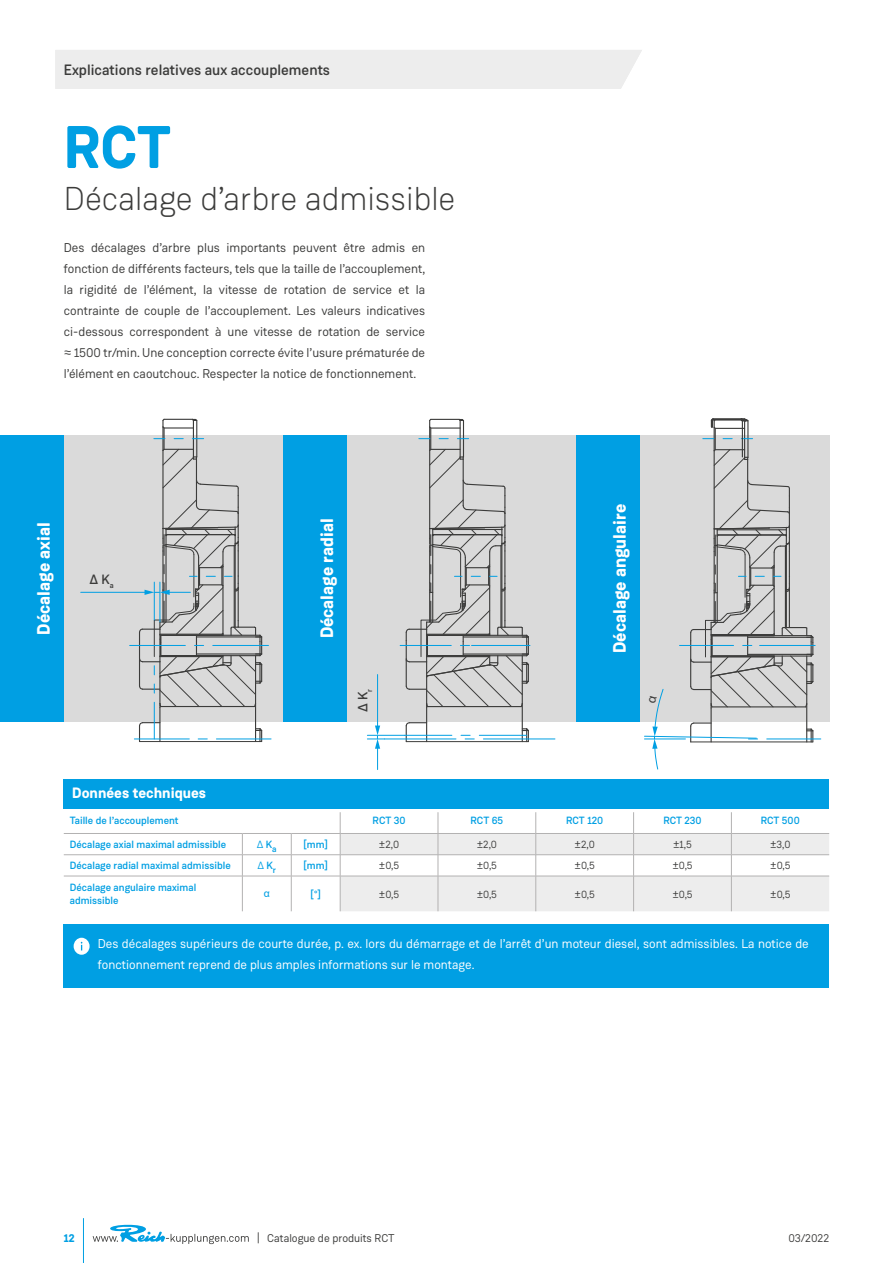
<style>
.page{position:relative;width:893px;height:1263px;background:#fff}
.page>*{position:absolute;margin:0;border:0;box-sizing:border-box;transform-origin:0 0}
.t1{font:700 60px "Weissenhof Grotesk";color:#009fe3}
.t2{font:300 33px "Weissenhof Grotesk";color:#3c3c3b}
.t3{font:700 18px "Weissenhof Grotesk";color:#fff}
.t4{font:500 15px "Weissenhof Grotesk";color:#3c3c3b}
.t5{font:700 15px "Weissenhof Grotesk";color:#fff}
.t6{font:500 13.5px "Weissenhof Grotesk";color:#3c3c3b}
.t7{font:12.75px/21px "Weissenhof Grotesk";color:#3c3c3b;text-align:justify}
.t8{font:12.75px/21px "Weissenhof Grotesk";color:#fff}
.t9{font:11.25px "Weissenhof Grotesk";color:#3c3c3b}
.t10{font:700 11.25px "Weissenhof Grotesk";color:#009fe3}
.t11{font:500 10.5px/13.5px "Weissenhof Grotesk";color:#009fe3}
.t12{font:10.5px "Weissenhof Grotesk";color:#3c3c3b}
.t13{font:10.5px "Weissenhof Grotesk";color:#009fe3}
.t14{font:10.5px "Arial";color:#009fe3}
.s1{font-weight:500}
</style>
<div class="page">
<hr style="left:83px;top:1218px;width:1px;height:45px;background:#009fe3">
<svg style="left:93px;top:1224px;width:156px;height:20px"></svg>
<div style="left:64px;top:924px;width:765px;height:63px;background:#009fe3"></div>
<svg style="left:74px;top:938px;width:16px;height:17px"></svg>
<div style="left:64px;top:779px;width:765px;height:30px;background:#009fe3"></div>
<div style="left:1px;top:435px;width:828px;height:287px;background:#dadada"></div>
<div style="left:0;top:435px;width:64px;height:287px;background:#009fe3"></div>
<div style="left:283px;top:435px;width:64px;height:287px;background:#009fe3"></div>
<div style="left:576px;top:435px;width:64px;height:287px;background:#009fe3"></div>
<hr style="left:64px;top:833px;width:178px;height:1px;background:#b3b2b2">
<hr style="left:242px;top:833px;width:49px;height:1px;background:#b3b2b2">
<hr style="left:291px;top:833px;width:49px;height:1px;background:#b3b2b2">
<hr style="left:64px;top:854px;width:178px;height:1px;background:#b3b2b2">
<hr style="left:242px;top:854px;width:49px;height:1px;background:#b3b2b2">
<hr style="left:291px;top:854px;width:49px;height:1px;background:#b3b2b2">
<svg style="left:242px;top:834px;width:1px;height:42px"></svg>
<svg style="left:291px;top:834px;width:1px;height:42px"></svg>
<svg style="left:340px;top:812px;width:489px;height:99px"></svg>
<hr style="left:64px;top:876px;width:178px;height:1px;background:#b3b2b2">
<hr style="left:242px;top:876px;width:49px;height:1px;background:#b3b2b2">
<hr style="left:242px;top:876px;width:1px;height:35px;background:#b3b2b2">
<hr style="left:291px;top:876px;width:49px;height:1px;background:#b3b2b2">
<hr style="left:291px;top:876px;width:1px;height:35px;background:#b3b2b2">
<hr style="left:340px;top:876px;width:1px;height:35px;background:#b3b2b2">
<div style="left:55px;top:50px;width:587px;height:39px;background:#ededed"></div>
<hr style="left:140px;top:741px;width:122px;height:1px;background:#3c3c3b">
<hr style="left:255px;top:703px;width:1px;height:38px;background:#3c3c3b">
<hr style="left:159px;top:708px;width:1px;height:33px;background:#3c3c3b">
<hr style="left:163px;top:428px;width:2px;height:21px;background:#3c3c3b">
<hr style="left:162px;top:427px;width:2px;height:23px;background:#3c3c3b">
<svg style="left:162px;top:418px;width:36px;height:11px"></svg>
<hr style="left:193px;top:420px;width:1px;height:37px;background:#3c3c3b">
<hr style="left:196px;top:420px;width:1px;height:37px;background:#3c3c3b">
<svg style="left:138px;top:721px;width:22px;height:20px"></svg>
<svg style="left:256px;top:727px;width:7px;height:14px"></svg>
<hr style="left:154px;top:702px;width:1px;height:37px;background:#009fe3">
<hr style="left:81px;top:592px;width:65px;height:1px;background:#009fe3">
<hr style="left:130px;top:645px;width:55px;height:1px;background:#009fe3">
<hr style="left:213px;top:645px;width:55px;height:1px;background:#009fe3">
<svg style="left:138px;top:448px;width:125px;height:260px"></svg>
<hr style="left:216px;top:738px;width:55px;height:1px;background:#009fe3">
<hr style="left:134px;top:738px;width:55px;height:1px;background:#009fe3">
<svg style="left:192px;top:438px;width:12px;height:1px"></svg>
<hr style="left:406px;top:741px;width:122px;height:1px;background:#3c3c3b">
<hr style="left:522px;top:703px;width:1px;height:39px;background:#3c3c3b">
<hr style="left:426px;top:708px;width:1px;height:34px;background:#3c3c3b">
<svg style="left:405px;top:721px;width:22px;height:21px"></svg>
<svg style="left:522px;top:727px;width:8px;height:15px"></svg>
<hr style="left:404px;top:735px;width:48px;height:1px;background:#009fe3">
<hr style="left:479px;top:735px;width:48px;height:1px;background:#009fe3">
<hr style="left:367px;top:735px;width:37px;height:1px;background:#009fe3">
<hr style="left:377px;top:674px;width:1px;height:53px;background:#009fe3">
<svg style="left:367px;top:725px;width:17px;height:44px"></svg>
<hr style="left:400px;top:645px;width:51px;height:1px;background:#009fe3">
<hr style="left:483px;top:738px;width:72px;height:1px;background:#009fe3">
<svg style="left:461px;top:735px;width:13px;height:4px"></svg>
<hr style="left:384px;top:738px;width:72px;height:1px;background:#009fe3">
<svg style="left:405px;top:418px;width:125px;height:290px"></svg>
<hr style="left:760px;top:645px;width:55px;height:1px;background:#009fe3">
<hr style="left:767px;top:738px;width:54px;height:1px;background:#009fe3">
<svg style="left:644px;top:418px;width:170px;height:352px"></svg>
<p class="t4" style="left:64px;top:61px;width:268px">Explications relatives aux accouplements</p>
<h1 class="t1" style="left:64px;top:109px;width:108px">RCT</h1>
<h2 class="t2" style="left:64px;top:179px;width:393px">Décalage d’arbre admissible</h2>
<p class="t7" style="left:64px;top:237px;width:363px">Des décalages d’arbre plus importants peuvent être admis en fonction de différents facteurs, tels que la taille de l’accouplement, la rigidité de l’élément, la vitesse de rotation de service et la contrainte de couple de l’accouplement. Les valeurs indicatives ci-dessous correspondent à une vitesse de rotation de service ≈ 1500 tr/min. Une conception correcte évite l’usure prématurée de l’élément en caoutchouc. Respecter la notice de fonctionnement.</p>
<h3 class="t3" style="left:32px;top:634px;width:113px;rotate:-90deg">Décalage axial</h3>
<p class="t6" style="left:90px;top:571px;width:26px">∆ K<sub>a</sub></p>
<h3 class="t3" style="left:315px;top:638px;width:121px;rotate:-90deg">Décalage radial</h3>
<p class="t6" style="left:355px;top:712px;width:25px;rotate:-90deg">∆ K<sub>r</sub></p>
<h3 class="t3" style="left:608px;top:653px;width:151px;rotate:-90deg">Décalage angulaire</h3>
<p class="t5" style="left:72px;top:783px;width:135px">Données techniques</p>
<p class="t11" style="left:70px;top:814px;width:110px">Taille de l’accouplement</p>
<p class="t11" style="left:373px;top:814px;width:34px">RCT 30</p>
<p class="t11" style="left:470px;top:814px;width:34px">RCT 65</p>
<p class="t11" style="left:566px;top:814px;width:39px">RCT 120</p>
<p class="t11" style="left:663px;top:814px;width:40px">RCT 230</p>
<p class="t11" style="left:761px;top:814px;width:41px">RCT 500</p>
<p class="t11" style="left:70px;top:838px;width:158px">Décalage axial maximal admissible</p>
<p class="t13" style="left:257px;top:838px;width:21px">∆ <span class="s1">K</span><sub>a</sub></p>
<p class="t11" style="left:303px;top:838px;width:26px">[mm]</p>
<p class="t12" style="left:379px;top:838px;width:22px">±2,0</p>
<p class="t12" style="left:477px;top:838px;width:22px">±2,0</p>
<p class="t12" style="left:575px;top:838px;width:22px">±2,0</p>
<p class="t12" style="left:673px;top:838px;width:20px">±1,5</p>
<p class="t12" style="left:770px;top:838px;width:22px">±3,0</p>
<p class="t11" style="left:70px;top:859px;width:163px">Décalage radial maximal admissible</p>
<p class="t13" style="left:257px;top:859px;width:20px">∆ <span class="s1">K</span><sub>r</sub></p>
<p class="t11" style="left:303px;top:859px;width:26px">[mm]</p>
<p class="t12" style="left:379px;top:859px;width:22px">±0,5</p>
<p class="t12" style="left:477px;top:859px;width:22px">±0,5</p>
<p class="t12" style="left:574px;top:859px;width:22px">±0,5</p>
<p class="t12" style="left:672px;top:859px;width:22px">±0,5</p>
<p class="t12" style="left:770px;top:859px;width:22px">±0,5</p>
<p class="t11" style="left:70px;top:880px;width:128px">Décalage angulaire maximal admissible</p>
<p class="t14" style="left:264px;top:886px;width:8px">α</p>
<p class="t11" style="left:311px;top:887px;width:12px">[°]</p>
<p class="t12" style="left:379px;top:888px;width:22px">±0,5</p>
<p class="t12" style="left:477px;top:888px;width:22px">±0,5</p>
<p class="t12" style="left:574px;top:888px;width:22px">±0,5</p>
<p class="t12" style="left:672px;top:888px;width:22px">±0,5</p>
<p class="t12" style="left:770px;top:888px;width:22px">±0,5</p>
<p class="t8" style="left:98px;top:933px;width:712px">Des décalages supérieurs de courte durée, p. ex. lors du démarrage et de l’arrêt d’un moteur diesel, sont admissibles. La notice de fonctionnement reprend de plus amples informations sur le montage.</p>
<p class="t10" style="left:64px;top:1231px;width:12px">12</p>
<p class="t9" style="left:267px;top:1231px;width:129px">Catalogue de produits RCT</p>
<p class="t9" style="left:788px;top:1231px;width:42px">03/2022</p>
</div>
